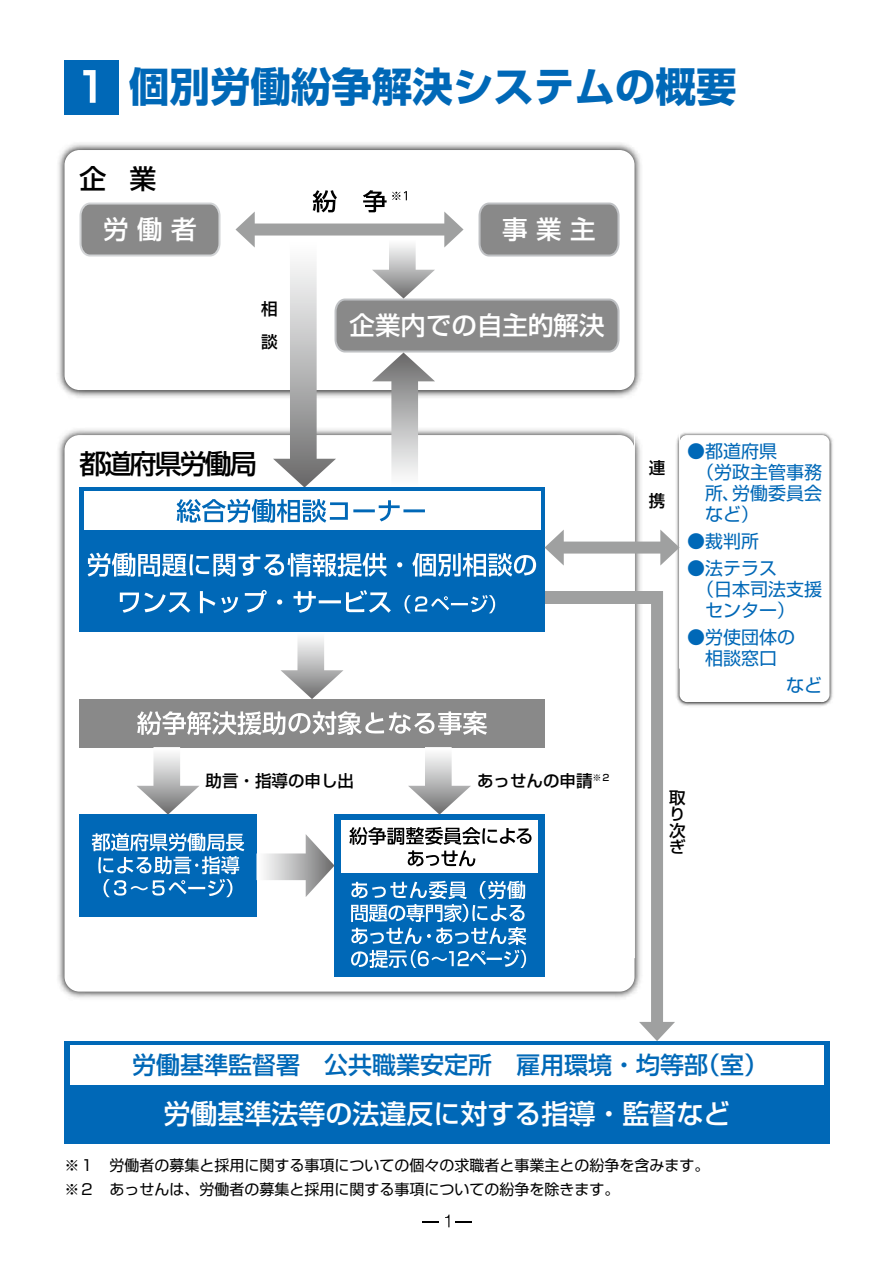
<style>
.page{position:relative;width:893px;height:1263px;background:#fff}
.page>*{position:absolute;margin:0;border:0;box-sizing:border-box;transform-origin:0 0}
.t1{font:700 40.5px "Shin Go Pro";color:#0068b7}
.t2{font:500 27px "Shin Go Pro";color:#fff}
.t3{font:500 27px "Shin Go Pro";letter-spacing:-.07em;color:#000}
.t4{font:500 25.5px "Shin Go Pro";color:#fff}
.t5{font:500 24px "Shin Go Pro";color:#0068b7}
.t6{font:18px/21px "Shin Go Pro";color:#0068b7}
.t7{font:500 16.5px/16.5px "Shin Go Pro";color:#000}
.t8{font:15px/24px "Shin Go Pro";color:#000}
</style>
<div class="page">
<img style="left:58px;top:444px;width:581px;height:554px">
<div style="left:64px;top:435px;width:570px;height:557px;background:#fff;border-radius:15px"></div>
<img style="left:57px;top:96px;width:585px;height:348px">
<div style="left:64px;top:150px;width:570px;height:240px;background:#fff;border-radius:15px"></div>
<img style="left:625px;top:381px;width:208px;height:375px">
<div style="left:680px;top:435px;width:150px;height:267px;background:#fff;border-radius:8px"></div>
<div style="left:64px;top:60px;width:54px;height:54px;background:#0068b7"></div>
<svg style="left:83px;top:70px;width:13px;height:33px"></svg>
<svg style="left:80px;top:203px;width:140px;height:54px;background:#919191"></svg>
<div style="left:80px;top:699px;width:464px;height:48px;background:#898989"></div>
<div style="left:334px;top:814px;width:210px;height:163px;background:#0068b7"></div>
<svg style="left:137px;top:711px;width:350px;height:24px"></svg>
<div style="left:64px;top:1041px;width:766px;height:102px;background:#0068b7"></div>
<div style="left:70px;top:1046px;width:754px;height:39px;background:#fff"></div>
<div style="left:80px;top:814px;width:176px;height:103px;background:#0068b7"></div>
<svg style="left:92px;top:833px;width:152px;height:64px"></svg>
<div style="left:544px;top:591px;width:119px;height:12px;background:#9fa0a0"></div>
<div style="left:341px;top:820px;width:197px;height:53px;background:#fff"></div>
<svg style="left:349px;top:827px;width:183px;height:39px"></svg>
<svg style="left:351px;top:881px;width:175px;height:87px"></svg>
<svg style="left:445px;top:1214px;width:4px;height:13px"></svg>
<svg style="left:422px;top:1221px;width:16px;height:1px"></svg>
<svg style="left:456px;top:1221px;width:16px;height:1px"></svg>
<svg style="left:281px;top:638px;width:62px;height:61px"></svg>
<svg style="left:136px;top:747px;width:64px;height:67px"></svg>
<svg style="left:256px;top:834px;width:78px;height:63px"></svg>
<svg style="left:408px;top:747px;width:63px;height:67px"></svg>
<svg style="left:236px;top:190px;width:384px;height:298px"></svg>
<div style="left:80px;top:488px;width:464px;height:144px;background:#0068b7"></div>
<div style="left:84px;top:492px;width:456px;height:38px;background:#fff"></div>
<svg style="left:177px;top:499px;width:248px;height:24px"></svg>
<svg style="left:88px;top:553px;width:448px;height:24px"></svg>
<svg style="left:120px;top:590px;width:271px;height:23px"></svg>
<svg style="left:404px;top:595px;width:91px;height:18px"></svg>
<svg style="left:544px;top:530px;width:136px;height:36px"></svg>
<svg style="left:639px;top:591px;width:36px;height:450px"></svg>
<h1 class="t1" style="left:129px;top:55px;width:609px">個別労働紛争解決システムの概要</h1>
<h2 class="t3" style="left:80px;top:156px;width:79px">企　業</h2>
<h3 class="t4" style="left:103px;top:209px;width:95px">労 働 者</h3>
<h3 class="t4" style="left:502px;top:209px;width:95px">事 業 主</h3>
<p class="t7" style="left:261px;top:290px;width:18px;line-height:33px">相談</p>
<h2 class="t3" style="left:80px;top:441px;width:179px">都道府県労働局</h2>
<h3 class="t4" style="left:349px;top:305px;width:256px">企業内での自主的解決</h3>
<p class="t7" style="left:205px;top:771px;width:150px">助言・指導の申し出</p>
<p class="t7" style="left:477px;top:771px;width:135px">あっせんの申請<sup>※２</sup></p>
<p class="t7" style="left:649px;top:449px;width:18px;line-height:33px">連携</p>
<p class="t6" style="left:687px;top:439px;width:91px">●都道府県</p>
<p class="t6" style="left:696px;top:460px;width:128px">（労政主管事務</p>
<p class="t6" style="left:705px;top:481px;width:119px">所、労働委員会</p>
<p class="t6" style="left:705px;top:502px;width:55px">など）</p>
<p class="t6" style="left:687px;top:529px;width:73px">●裁判所</p>
<p class="t6" style="left:687px;top:556px;width:91px">●法テラス</p>
<p class="t6" style="left:696px;top:577px;width:128px">（日本司法支援</p>
<p class="t6" style="left:705px;top:598px;width:92px">センター）</p>
<p class="t6" style="left:687px;top:625px;width:110px">●労使団体の　相談窓口</p>
<p class="t6" style="left:786px;top:673px;width:37px">など</p>
<p class="t7" style="left:669px;top:787px;width:18px">取り次ぎ</p>
<h3 class="t5" style="left:132px;top:1045px;width:637px">労働基準監督署　公共職業安定所　雇用環境・均等部（室）</h3>
<h2 class="t2" style="left:164px;top:1092px;width:568px">労働基準法等の法違反に対する指導・監督など</h2>
<p class="t8" style="left:64px;top:1152px;width:646px">※１　労働者の募集と採用に関する事項についての個々の求職者と事業主との紛争を含みます。※２　あっせんは、労働者の募集と採用に関する事項についての紛争を除きます。</p>
</div>
